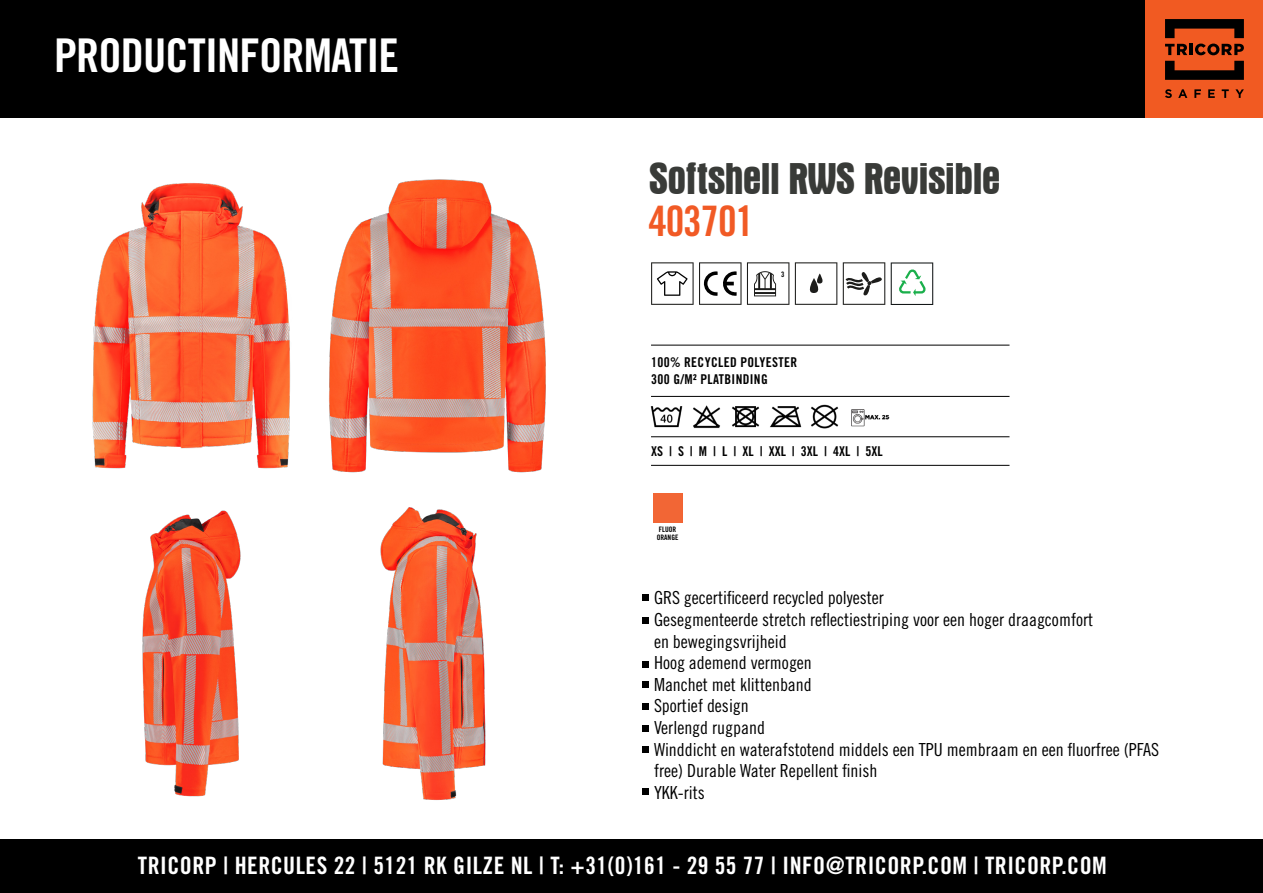
<style>
.page{position:relative;width:1263px;height:893px;background:#fff}
.page>*{position:absolute;margin:0;border:0;box-sizing:border-box;transform-origin:0 0}
.t1{font:46.5px "Trade Gothic LT Std Bd Cn 20";letter-spacing:-.02em;color:#fff}
.t2{font:700 condensed 45px "Aurora BT";letter-spacing:-.025em;color:#393b38}
.t3{font:42px "Trade Gothic LT Std Bd Cn 20";letter-spacing:-.03em;color:#f15a25}
.t4{font:24px "Trade Gothic LT Std Bd Cn 20";letter-spacing:.02em;color:#fff}
.t5{font:18px/21.6px "Trade Gothic LT Std Cn 18";color:#000}
.t6{font:13.5px/16.5px "Trade Gothic LT Std Bd Cn 20";letter-spacing:.025em;color:#000}
.t7{font:13.5px "Trade Gothic LT Std Bd Cn 20";color:#000}
.t8{font:7.5px/7.5px "Trade Gothic LT Std Bd Cn 20";color:#000}
</style>
<div class="page">
<div style="left:0;top:0;width:1263px;height:117px;background:#000"></div>
<div style="left:1146px;top:0;width:117px;height:117px;background:#f15a22"></div>
<svg style="left:1165px;top:44px;width:79px;height:11px"></svg>
<svg style="left:1165px;top:19px;width:79px;height:19px"></svg>
<svg style="left:1165px;top:61px;width:79px;height:19px"></svg>
<svg style="left:1165px;top:89px;width:7px;height:9px"></svg>
<svg style="left:1178px;top:89px;width:9px;height:9px"></svg>
<svg style="left:1194px;top:89px;width:7px;height:9px"></svg>
<svg style="left:1208px;top:89px;width:7px;height:9px"></svg>
<svg style="left:1222px;top:89px;width:7px;height:9px"></svg>
<svg style="left:1235px;top:89px;width:9px;height:9px"></svg>
<img style="left:92px;top:183px;width:194px;height:286px">
<img style="left:286px;top:179px;width:260px;height:294px">
<hr style="left:651px;top:345px;width:358px;height:1px;background:#000">
<hr style="left:651px;top:396px;width:358px;height:1px;background:#000">
<hr style="left:651px;top:436px;width:358px;height:1px;background:#000">
<hr style="left:651px;top:465px;width:358px;height:1px;background:#000">
<img style="left:650px;top:406px;width:33px;height:22px">
<img style="left:693px;top:405px;width:28px;height:24px">
<img style="left:732px;top:406px;width:28px;height:22px">
<img style="left:770px;top:406px;width:32px;height:22px">
<img style="left:811px;top:404px;width:28px;height:25px">
<img style="left:851px;top:409px;width:39px;height:17px">
<img style="left:653px;top:493px;width:29px;height:29px">
<svg style="left:651px;top:262px;width:90px;height:43px"></svg>
<svg style="left:747px;top:262px;width:42px;height:43px"></svg>
<svg style="left:795px;top:262px;width:42px;height:43px"></svg>
<svg style="left:843px;top:262px;width:42px;height:43px"></svg>
<svg style="left:891px;top:262px;width:42px;height:43px"></svg>
<img style="left:142px;top:510px;width:99px;height:287px">
<img style="left:380px;top:507px;width:106px;height:293px">
<div style="left:0;top:839px;width:1263px;height:54px;background:#000"></div>
<svg style="left:642px;top:595px;width:6px;height:6px"></svg>
<svg style="left:642px;top:617px;width:6px;height:6px"></svg>
<svg style="left:642px;top:661px;width:6px;height:6px"></svg>
<svg style="left:642px;top:682px;width:6px;height:6px"></svg>
<svg style="left:642px;top:704px;width:6px;height:6px"></svg>
<svg style="left:642px;top:726px;width:6px;height:6px"></svg>
<svg style="left:642px;top:746px;width:6px;height:6px"></svg>
<svg style="left:642px;top:789px;width:6px;height:6px"></svg>
<h1 class="t1" style="left:54px;top:28px;width:347px">PRODUCTINFORMATIE</h1>
<h2 class="t2" style="left:648px;top:153px;width:354px">Softshell RWS Revisible</h2>
<h3 class="t3" style="left:648px;top:196px;width:107px">403701</h3>
<p class="t8" style="left:781px;top:270px;width:5px">3</p>
<p class="t6" style="left:651px;top:354px;width:148px">100% RECYCLED POLYESTER<br>300 G/M² PLATBINDING</p>
<p class="t7" style="left:651px;top:443px;width:233px">XS | S | M | L | XL | XXL | 3XL | 4XL | 5XL</p>
<p class="t8" style="left:657px;top:526px;width:23px">FLUOR<br>ORANGE</p>
<p class="t5" style="left:654px;top:587px;width:507px">GRS gecertificeerd recycled polyester<br>Gesegmenteerde stretch reflectiestriping voor een hoger draagcomfort<br>en bewegingsvrijheid<br>Hoog ademend vermogen<br>Manchet met klittenband<br>Sportief design<br>Verlengd rugpand<br>Winddicht en waterafstotend middels een TPU membraam en een fluorfree (PFAS free) Durable Water Repellent finish<br>YKK-rits</p>
<h3 class="t4" style="left:138px;top:851px;width:970px">TRICORP | HERCULES 22 | 5121 RK GILZE NL | T: +31(0)161 - 29 55 77 | INFO@TRICORP.COM | TRICORP.COM</h3>
</div>
